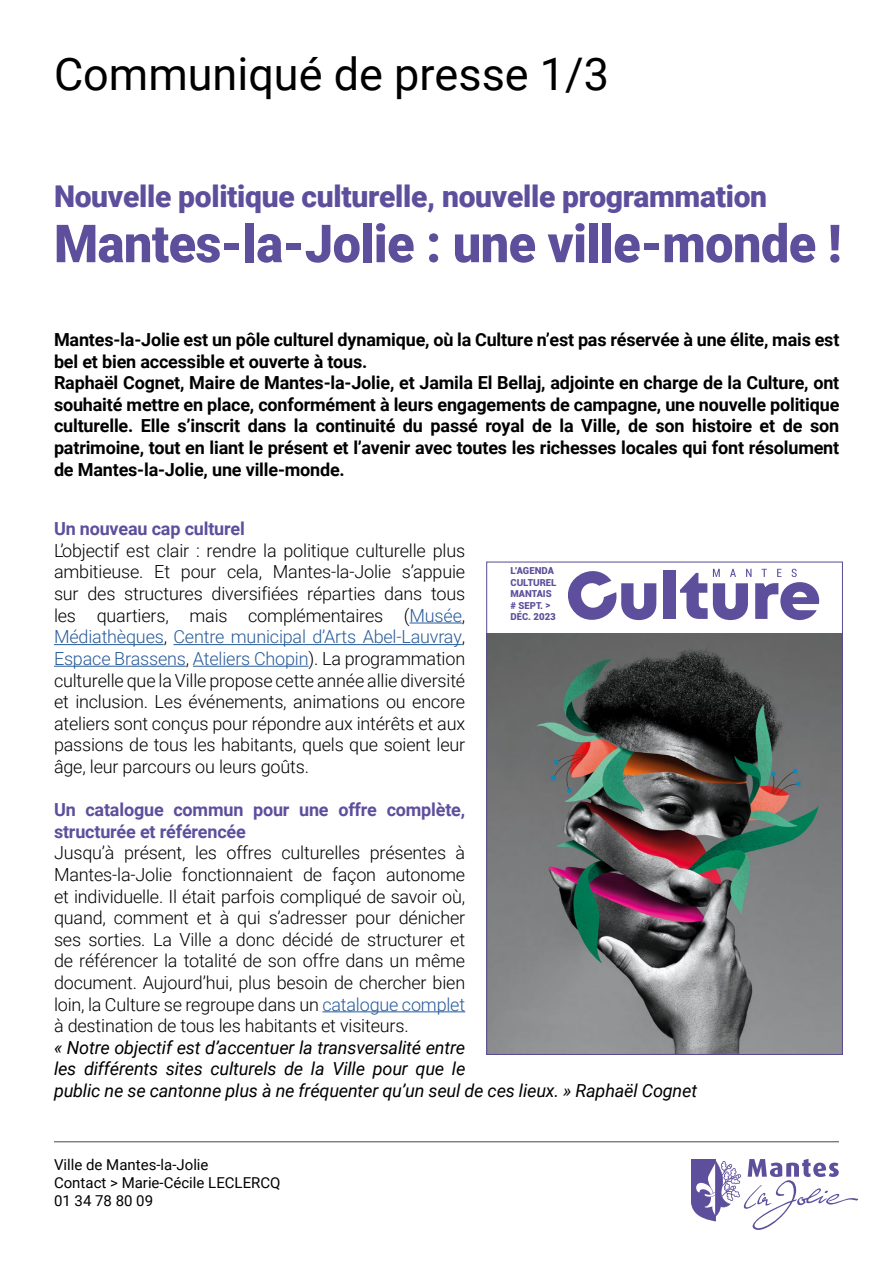
<style>
.page{position:relative;width:893px;height:1263px;background:#fff}
.page>*{position:absolute;margin:0;border:0;box-sizing:border-box;transform-origin:0 0}
.t1{font:900 52.5px "Roboto";letter-spacing:-.01em;color:#5e4f9c;scale:.96 1}
.t2{font:45px "Roboto";color:#000}
.t3{font:900 30px "Roboto";letter-spacing:-.01em;color:#5e4f9c}
.t4{font:300 18px/21.6px "Roboto";letter-spacing:-.01em;color:#000;text-align:justify}
.t5{font:700 18px/21.6px "Roboto";letter-spacing:-.01em;color:#000}
.t6{font:italic 18px/21.6px "Roboto";letter-spacing:-.01em;color:#000}
.t7{font:700 18px/21.6px "Roboto";letter-spacing:-.01em;color:#5e4f9c}
.t8{font:15px/18px "Roboto";color:#000}
.t9{font:900 9.6px/11.6px "Roboto";color:#5e4f9c}
.s1{color:#275b9b}
</style>
<div class="page">
<hr style="left:54px;top:1141px;width:785px;height:1px;background:#514541">
<hr style="left:410px;top:622px;width:52px;height:1px;background:#275b9b">
<hr style="left:54px;top:644px;width:110px;height:1px;background:#275b9b">
<hr style="left:173px;top:644px;width:289px;height:1px;background:#275b9b">
<hr style="left:54px;top:666px;width:132px;height:1px;background:#275b9b">
<hr style="left:193px;top:666px;width:116px;height:1px;background:#275b9b">
<hr style="left:322px;top:1011px;width:143px;height:1px;background:#275b9b">
<img style="left:489px;top:633px;width:352px;height:419px">
<div style="left:664px;top:570px;width:12px;height:49px;background:#5e4f9c"></div>
<svg style="left:680px;top:569px;width:139px;height:51px"></svg>
<svg style="left:568px;top:571px;width:88px;height:50px"></svg>
<svg style="left:691px;top:1159px;width:167px;height:71px"></svg>
<h2 class="t2" style="left:54px;top:42px;width:556px">Communiqué de presse 1/3</h2>
<h3 class="t3" style="left:54px;top:175px;width:715px">Nouvelle politique culturelle, nouvelle programmation</h3>
<h1 class="t1" style="left:54px;top:207px;width:822px">Mantes-la-Jolie : une ville-monde !</h1>
<p class="t5" style="left:54px;top:328px;width:787px">Mantes-la-Jolie est un pôle culturel dynamique, où la Culture n’est pas réservée à une élite, mais est bel et bien accessible et ouverte à tous.<br>Raphaël Cognet, Maire de Mantes-la-Jolie, et Jamila El Bellaj, adjointe en charge de la Culture, ont souhaité mettre en place, conformément à leurs engagements de campagne, une nouvelle politique culturelle. Elle s’inscrit dans la continuité du passé royal de la Ville, de son histoire et de son patrimoine, tout en liant le présent et l’avenir avec toutes les richesses locales qui font résolument de Mantes-la-Jolie, une ville-monde.</p>
<p class="t7" style="left:54px;top:517px;width:192px">Un nouveau cap culturel</p>
<p class="t4" style="left:54px;top:539px;width:413px">L’objectif est clair : rendre la politique culturelle plus ambitieuse. Et pour cela, Mantes-la-Jolie s’appuie sur des structures diversifiées réparties dans tous les quartiers, mais complémentaires (<span class="s1">Musée</span>, <span class="s1">Médiathèques</span>, <span class="s1">Centre municipal d’Arts Abel-Lauvray</span>, <span class="s1">Espace Brassens</span>, <span class="s1">Ateliers Chopin</span>). La programmation culturelle que la Ville propose cette année allie diversité et inclusion. Les événements, animations ou encore ateliers sont conçus pour répondre aux intérêts et aux passions de tous les habitants, quels que soient leur âge, leur parcours ou leurs goûts.</p>
<p class="t7" style="left:54px;top:798px;width:413px">Un catalogue commun pour une offre complète, structurée et référencée</p>
<p class="t4" style="left:54px;top:841px;width:413px">Jusqu’à présent, les offres culturelles présentes à Mantes-la-Jolie fonctionnaient de façon autonome et individuelle. Il était parfois compliqué de savoir où, quand, comment et à qui s’adresser pour dénicher ses sorties. La Ville a donc décidé de structurer et de référencer la totalité de son offre dans un même document. Aujourd’hui, plus besoin de chercher bien loin, la Culture se regroupe dans un <span class="s1">catalogue complet </span>à destination de tous les habitants et visiteurs.</p>
<p class="t6" style="left:54px;top:1036px;width:645px">« Notre objectif est d’accentuer la transversalité entre<br>les différents sites culturels de la Ville pour que le<br>public ne se cantonne plus à ne fréquenter qu’un seul de ces lieux. » Raphaël Cognet</p>
<p class="t9" style="left:510px;top:565px;width:48px">L’AGENDA<br>CULTUREL<br>MANTAIS # SEPT. &gt;<br>DÉC. 2023</p>
<p class="t8" style="left:54px;top:1155px;width:228px">Ville de Mantes-la-Jolie<br>Contact &gt; Marie-Cécile LECLERCQ<br>01 34 78 80 09</p>
</div>
